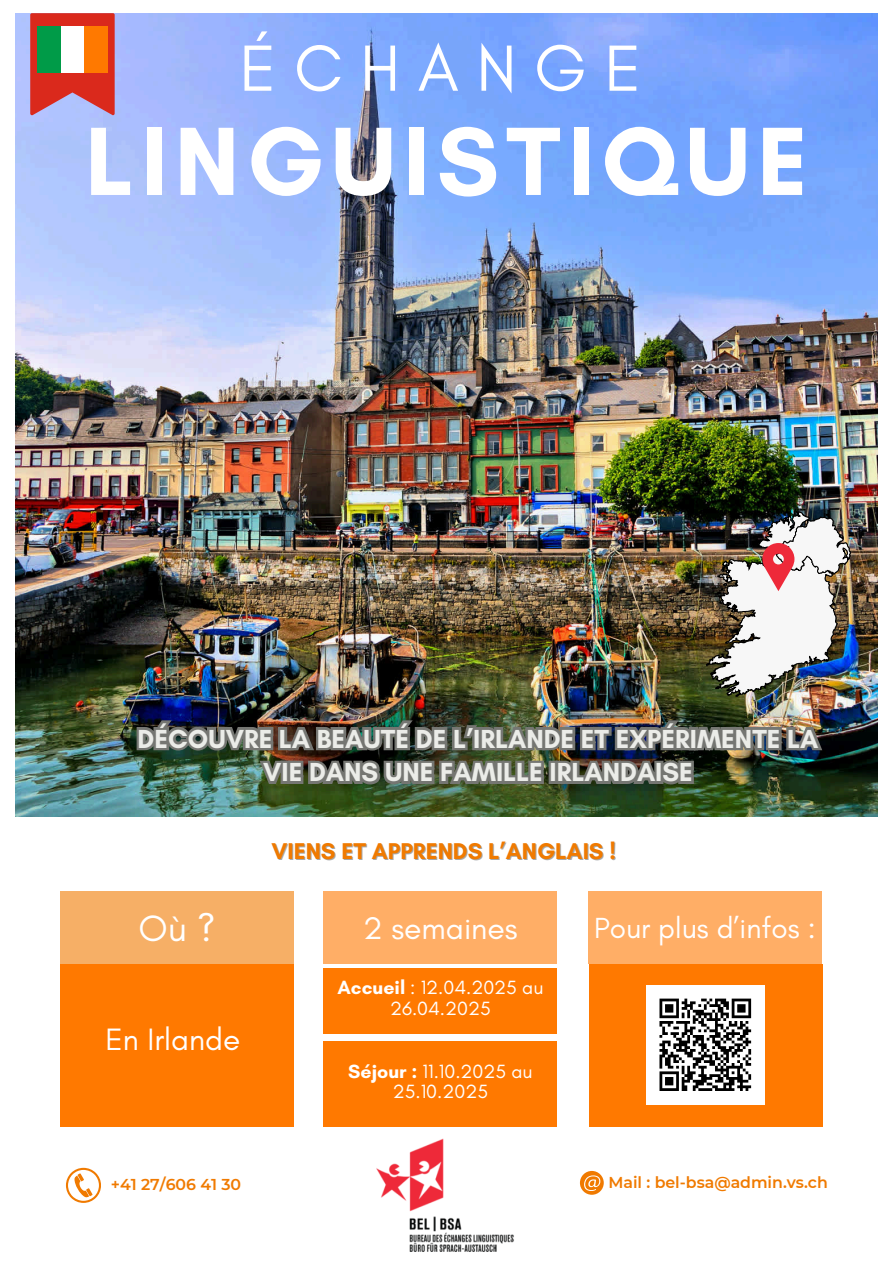
<style>
.page{position:relative;width:893px;height:1263px;background:#fff}
.page>*{position:absolute;margin:0;border:0;box-sizing:border-box;transform-origin:0 0}
.t1{font:700 98.85px "Glacial Indifference";letter-spacing:.075em;color:#fff}
.t2{font:66.45px "Glacial Indifference";letter-spacing:.265em;color:#fff}
.t3{font:37.12px "Glacial Indifference";color:#fff}
.t4{font:31.88px "Glacial Indifference";color:#fff}
.t5{font:31.5px "Glacial Indifference";color:#fff}
.t6{font:29.62px "Glacial Indifference";color:#fff}
.t7{font:700 26.55px/33.8px "Glacial Indifference";color:#ebece8;text-align:center}
.t8{font:700 23.25px "Glacial Indifference";color:#f07a00}
.t9{font:23.25px "Glacial Indifference";color:#fff}
.t10{font:19.5px/20.9px "Glacial Indifference";color:#fff;text-align:center}
.t11{font:600 15.75px "Montserrat";color:#f07a00}
.s1{font-weight:700}
</style>
<div class="page">
<img style="left:15px;top:13px;width:863px;height:803px">
<svg style="left:580px;top:1171px;width:23px;height:23px"></svg>
<div style="left:60px;top:964px;width:234px;height:162px;background:#ff7900"></div>
<div style="left:60px;top:891px;width:234px;height:73px;background:#f6af66"></div>
<div style="left:324px;top:891px;width:233px;height:73px;background:#ffae66"></div>
<div style="left:589px;top:891px;width:233px;height:73px;background:#ffae66"></div>
<div style="left:589px;top:964px;width:233px;height:162px;background:#ff7900"></div>
<img style="left:376px;top:1138px;width:138px;height:114px">
<svg style="left:66px;top:1168px;width:35px;height:35px"></svg>
<img style="left:706px;top:511px;width:144px;height:185px">
<img style="left:134px;top:712px;width:691px;height:83px">
<div style="left:324px;top:969px;width:233px;height:65px;background:#ff7900"></div>
<div style="left:324px;top:1041px;width:233px;height:85px;background:#ff7900"></div>
<svg style="left:30px;top:13px;width:102px;height:102px;background:#be796e"></svg>
<img style="left:646px;top:986px;width:118px;height:118px">
<h6 class="t2" style="left:239px;top:28px;width:403px">ÉCHANGE</h6>
<p class="t1" style="left:85px;top:101px;width:724px">LINGUISTIQUE</p>
<h1 class="t7" style="left:138px;top:721px;width:682px">DÉCOUVRE LA BEAUTÉ DE L’IRLANDE ET EXPÉRIMENTE LA<br>VIE DANS UNE FAMILLE IRLANDAISE</h1>
<h3 class="t8" style="left:271px;top:837px;width:346px">VIENS ET APPRENDS L’ANGLAIS !</h3>
<h4 class="t3" style="left:138px;top:905px;width:78px">Où ?</h4>
<p class="t4" style="left:363px;top:909px;width:156px">2 semaines</p>
<p class="t5" style="left:105px;top:1020px;width:136px">En Irlande</p>
<p class="t10" style="left:337px;top:977px;width:207px"><span class="s1">Accueil</span> : 12.04.2025 au<br>26.04.2025</p>
<h2 class="t9" style="left:405px;top:989px;width:73px">*date*</h2>
<h4 class="t10" style="left:348px;top:1060px;width:186px"><span class="s1">Séjour :</span> 11.10.2025 au<br>25.10.2025</h4>
<p class="t6" style="left:594px;top:910px;width:223px">Pour plus d’infos :</p>
<p class="t11" style="left:111px;top:1175px;width:132px">+41 27/606 41 30</p>
<h5 class="t11" style="left:608px;top:1172px;width:221px">Mail : bel-bsa@admin.vs.ch</h5>
</div>
